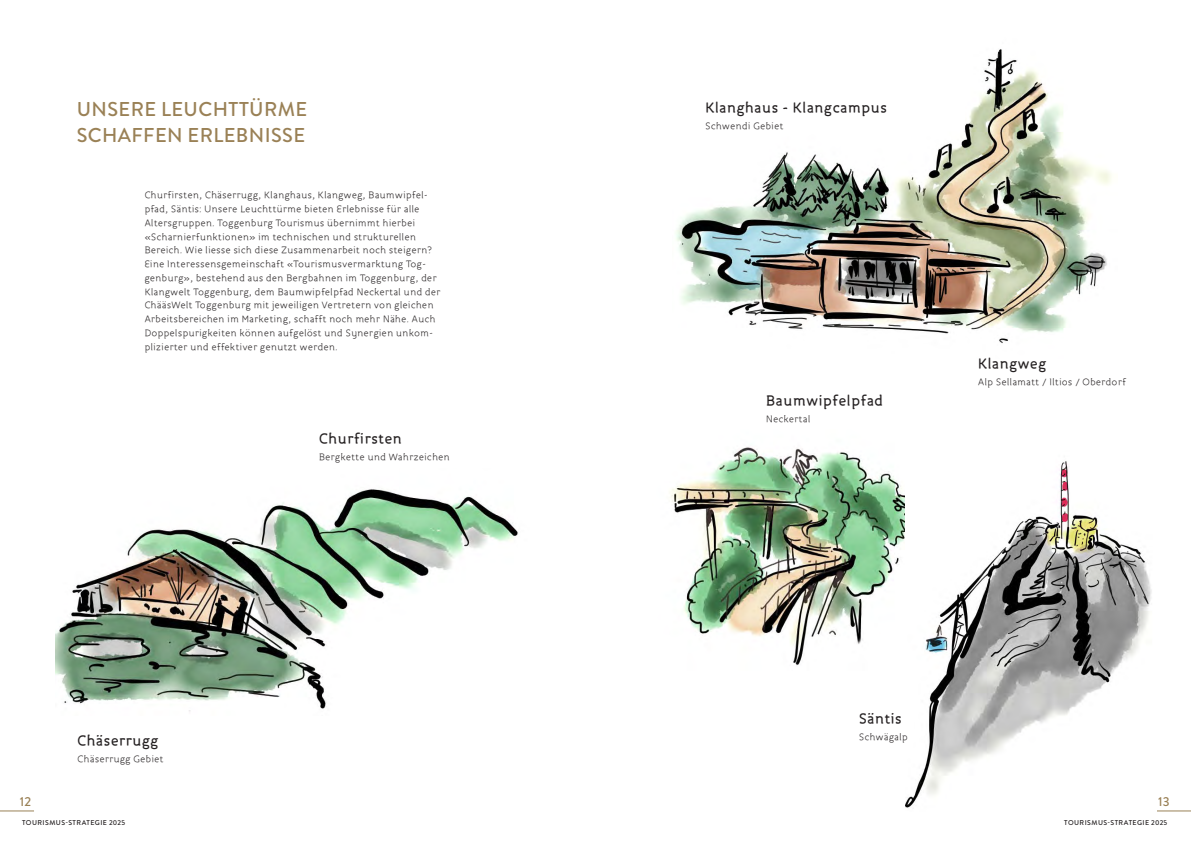
<style>
.page{position:relative;width:1191px;height:842px;background:#fff}
.page>*{position:absolute;margin:0;border:0;box-sizing:border-box;transform-origin:0 0}
.t1{font:500 20px/26px "Brandon Grotesque";letter-spacing:.02em;color:#9a8156}
.t2{font:500 16px "Roice";color:#231f20}
.t3{font:500 13px "Brandon Grotesque";color:#9a8156}
.t4{font:300 11px/13.8px "Roice";letter-spacing:-.01em;color:#231f20}
.t5{font:500 7px "Brandon Grotesque";letter-spacing:.065em;color:#231f20}
</style>
<div class="page">
<hr style="left:0;top:810px;width:34px;height:1px;background:#9a8156">
<hr style="left:1157px;top:810px;width:34px;height:1px;background:#9a8156">
<img style="left:56px;top:489px;width:462px;height:223px">
<img style="left:676px;top:49px;width:436px;height:294px">
<img style="left:671px;top:447px;width:234px;height:218px">
<img style="left:905px;top:461px;width:247px;height:347px">
<h1 class="t1" style="left:77px;top:96px;width:232px">UNSERE LEUCHTTÜRME<br>SCHAFFEN ERLEBNISSE</h1>
<p class="t4" style="left:144px;top:188px;width:298px">Churfirsten, Chäserrugg, Klanghaus, Klangweg, Baumwipfel&shy;pfad, Säntis: Unsere Leuchttürme bieten Erlebnisse für alle Altersgruppen. Toggenburg Tourismus übernimmt hierbei «Scharnierfunktionen» im technischen und strukturellen Bereich. Wie liesse sich diese Zusammenarbeit noch steigern?<br>Eine Interessensgemeinschaft «Tourismusvermarktung Tog&shy;genburg», bestehend aus den Bergbahnen im Toggenburg, der Klangwelt Toggenburg, dem Baumwipfelpfad Neckertal und der ChääsWelt Toggenburg mit jeweiligen Vertretern von gleichen Arbeitsbereichen im Marketing, schafft noch mehr Nähe. Auch Doppelspurigkeiten können aufgelöst und Synergien unkom&shy;plizierter und effektiver genutzt werden.</p>
<h2 class="t2" style="left:77px;top:731px;width:83px">Chäserrugg</h2>
<p class="t4" style="left:77px;top:752px;width:88px">Chäserrugg Gebiet</p>
<h2 class="t2" style="left:319px;top:429px;width:85px">Churfirsten</h2>
<p class="t4" style="left:319px;top:450px;width:133px">Bergkette und Wahrzeichen</p>
<h2 class="t2" style="left:705px;top:98px;width:183px">Klanghaus - Klangcampus</h2>
<p class="t4" style="left:705px;top:119px;width:80px">Schwendi Gebiet</p>
<h2 class="t2" style="left:766px;top:391px;width:119px">Baumwipfelpfad</h2>
<p class="t4" style="left:766px;top:412px;width:46px">Neckertal</p>
<h2 class="t2" style="left:977px;top:354px;width:70px">Klangweg</h2>
<p class="t4" style="left:977px;top:375px;width:150px">Alp Sellamatt / Iltios / Oberdorf</p>
<h2 class="t2" style="left:858px;top:709px;width:45px">Säntis</h2>
<p class="t4" style="left:858px;top:730px;width:51px">Schwägalp</p>
<p class="t3" style="left:20px;top:792px;width:13px">12</p>
<p class="t3" style="left:1158px;top:792px;width:13px">13</p>
<p class="t5" style="left:22px;top:818px;width:105px">TOURISMUS-STRATEGIE 2025</p>
<p class="t5" style="left:1064px;top:818px;width:105px">TOURISMUS-STRATEGIE 2025</p>
</div>
